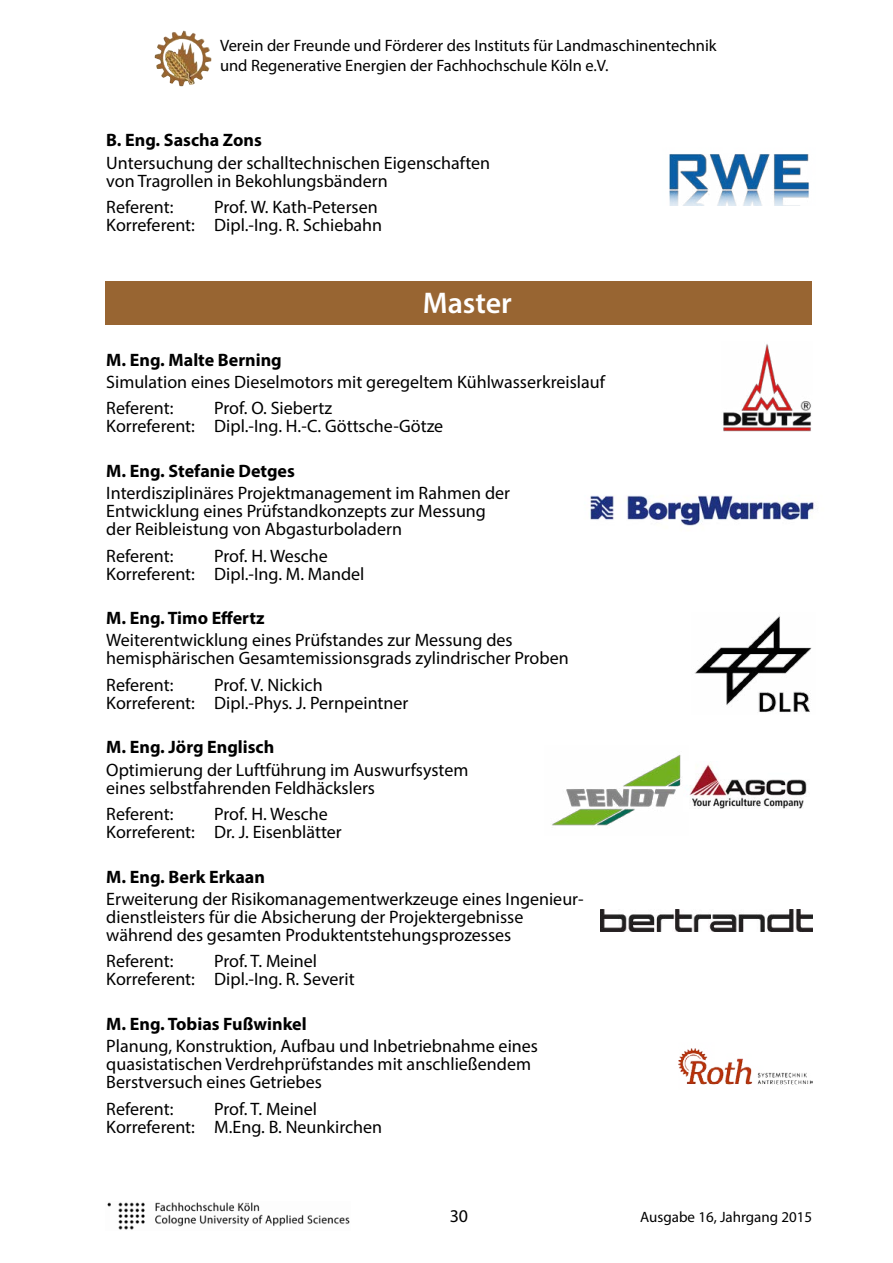
<style>
.page{position:relative;width:893px;height:1263px;background:#fff}
.page>*{position:absolute;margin:0;border:0;box-sizing:border-box;transform-origin:0 0}
.t1{font:600 30px "Myriad Pro";color:#fff}
.t2{font:18px/18px "Myriad Pro";color:#000}
.t3{font:700 18px "Myriad Pro";color:#000}
.t4{font:16.5px/19.8px "Myriad Pro";color:#000}
.t5{font:15px "Myriad Pro";color:#000}
</style>
<div class="page">
<img style="left:107px;top:1202px;width:243px;height:28px">
<img style="left:154px;top:30px;width:58px;height:56px">
<img style="left:723px;top:344px;width:88px;height:88px">
<img style="left:590px;top:495px;width:227px;height:31px">
<img style="left:552px;top:754px;width:129px;height:72px">
<img style="left:689px;top:764px;width:118px;height:45px">
<img style="left:669px;top:154px;width:140px;height:51px">
<div style="left:106px;top:282px;width:706px;height:43px;background:#986532"></div>
<img style="left:694px;top:615px;width:118px;height:97px">
<img style="left:600px;top:910px;width:213px;height:22px">
<img style="left:678px;top:1048px;width:134px;height:37px">
<p class="t4" style="left:220px;top:35px;width:498px">Verein der Freunde und Förderer des Instituts für Landmaschinentechnik und Regenerative Energien der Fachhochschule Köln e.V.</p>
<p class="t3" style="left:106px;top:129px;width:157px">B. Eng. Sascha Zons</p>
<p class="t2" style="left:106px;top:153px;width:385px">Untersuchung der schalltechnischen Eigenschaften von Tragrollen in Bekohlungsbändern</p>
<p class="t2" style="left:106px;top:198px;width:69px">Referent:</p>
<p class="t2" style="left:106px;top:198px;width:277px;text-align:right">Prof. W. Kath-Petersen<br>Korreferent: Dipl.-Ing. R. Schiebahn</p>
<h1 class="t1" style="left:423px;top:283px;width:91px">Master</h1>
<p class="t3" style="left:106px;top:348px;width:177px">M. Eng. Malte Berning</p>
<p class="t2" style="left:106px;top:368px;width:500px;line-height:26.5px">Simulation eines Dieselmotors mit geregeltem Kühlwasserkreislauf<br>Referent:</p>
<p class="t2" style="left:106px;top:399px;width:338px;text-align:center">Prof. O. Siebertz<br>Korreferent: Dipl.-Ing. H.-C. Göttsche-Götze</p>
<p class="t3" style="left:106px;top:459px;width:190px">M. Eng. Stefanie Detges</p>
<p class="t2" style="left:106px;top:484px;width:405px">Interdisziplinäres Projektmanagement im Rahmen der<br>Entwicklung eines Prüfstandkonzepts zur Messung der Reibleistung von Abgasturboladern</p>
<p class="t2" style="left:106px;top:546px;width:69px">Referent:</p>
<p class="t2" style="left:106px;top:546px;width:260px;text-indent:108px">Prof. H. Wesche<br>Korreferent: Dipl.-Ing. M. Mandel</p>
<p class="t3" style="left:106px;top:606px;width:160px">M. Eng. Timo Effertz</p>
<p class="t2" style="left:106px;top:631px;width:464px">Weiterentwicklung eines Prüfstandes zur Messung des hemisphärischen Gesamtemissionsgrads zylindrischer Proben</p>
<p class="t2" style="left:106px;top:675px;width:69px">Referent:</p>
<p class="t2" style="left:106px;top:675px;width:304px;text-indent:108px">Prof. V. Nickich<br>Korreferent: Dipl.-Phys. J. Pernpeintner</p>
<p class="t3" style="left:106px;top:735px;width:169px">M. Eng. Jörg Englisch</p>
<p class="t2" style="left:106px;top:760px;width:364px">Optimierung der Luftführung im Auswurfsystem eines selbstfahrenden Feldhäckslers</p>
<p class="t2" style="left:106px;top:805px;width:69px">Referent:</p>
<p class="t2" style="left:106px;top:805px;width:237px;text-indent:108px">Prof. H. Wesche<br>Korreferent: Dr. J. Eisenblätter</p>
<p class="t3" style="left:106px;top:865px;width:160px">M. Eng. Berk Erkaan</p>
<p class="t2" style="left:106px;top:889px;width:479px">Erweiterung der Risikomanagementwerkzeuge eines Ingenieur&shy;dienstleisters für die Absicherung der Projektergebnisse während des gesamten Produktentstehungsprozesses</p>
<p class="t2" style="left:106px;top:952px;width:69px">Referent:</p>
<p class="t2" style="left:106px;top:952px;width:250px;text-indent:108px">Prof. T. Meinel<br>Korreferent: Dipl.-Ing. R. Severit</p>
<p class="t3" style="left:106px;top:1012px;width:202px">M. Eng. Tobias Fußwinkel</p>
<p class="t2" style="left:106px;top:1037px;width:433px">Planung, Konstruktion, Aufbau und Inbetriebnahme eines quasistatischen Verdrehprüfstandes mit anschließendem<br>Berstversuch eines Getriebes</p>
<p class="t2" style="left:106px;top:1099px;width:69px">Referent:</p>
<p class="t2" style="left:106px;top:1099px;width:277px;text-indent:108px">Prof. T. Meinel<br>Korreferent: M.Eng. B. Neunkirchen</p>
<p class="t2" style="left:450px;top:1206px;width:20px">30</p>
<p class="t5" style="left:640px;top:1208px;width:173px">Ausgabe 16, Jahrgang 2015</p>
</div>
